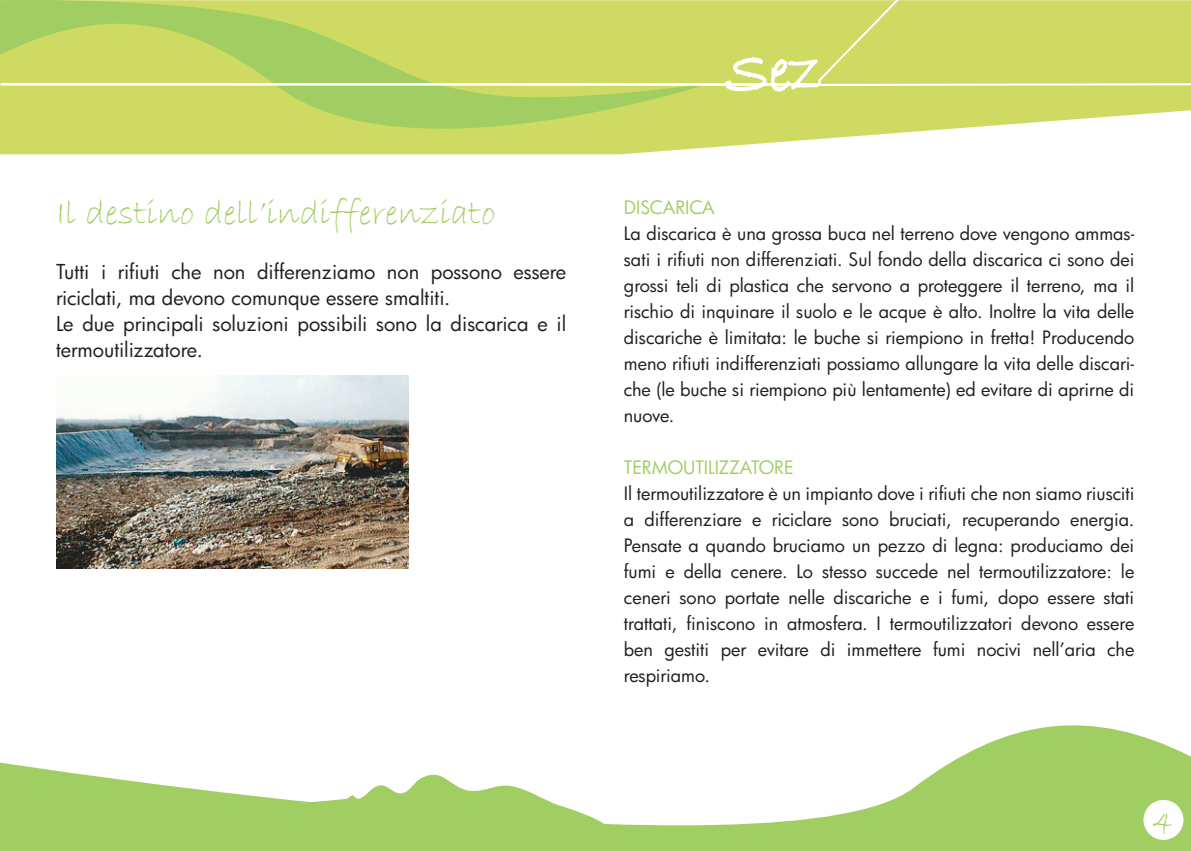
<style>
.page{position:relative;width:1191px;height:851px;background:#fff}
.page>*{position:absolute;margin:0;border:0;box-sizing:border-box;transform-origin:0 0}
.t1{font:36px "Bradley Hand ITC";color:#a0ce62}
.t2{font:20px/26px "Futura";color:#231f20}
.t3{font:18px/26px "Futura";color:#231f20}
.s1{color:#a0ce62}
</style>
<div class="page">
<img style="left:56px;top:375px;width:352px;height:193px">
<svg style="left:0;top:725px;width:1191px;height:126px;fill:#a0ce62"></svg>
<div style="left:1143px;top:800px;width:40px;height:40px;background:#fff;border-radius:50%"></div>
<svg style="left:710px;top:91px;width:481px;height:57px;fill:#ceda61"></svg>
<svg style="left:0;top:91px;width:710px;height:64px;background:#c5d863"></svg>
<svg style="left:706px;top:91px;width:114px;height:3px"></svg>
<svg style="left:0;top:0;width:1191px;height:91px;background:#c9d967"></svg>
<p class="t1" style="left:56px;top:190px;width:441px">Il destino dell’indifferenziato</p>
<p class="t2" style="left:56px;top:260px;width:512px">Tutti i rifiuti che non differenziamo non possono essere riciclati, ma devono comunque essere smaltiti.<br>Le due principali soluzioni possibili sono la discarica e il termoutilizzatore.</p>
<p class="t3" style="left:624px;top:196px;width:512px"><span class="s1">DISCARICA<br></span>La discarica è una grossa buca nel terreno dove vengono ammas&shy;sati i rifiuti non differenziati. Sul fondo della discarica ci sono dei grossi teli di plastica che servono a proteggere il terreno, ma il rischio di inquinare il suolo e le acque è alto. Inoltre la vita delle discariche è limitata: le buche si riempiono in fretta! Producendo meno rifiuti indifferenziati possiamo allungare la vita delle discari&shy;che (le buche si riempiono più lentamente) ed evitare di aprirne di nuove.</p>
<p class="t3" style="left:624px;top:456px;width:512px"><span class="s1">TERMOUTILIZZATORE<br></span>Il termoutilizzatore è un impianto dove i rifiuti che non siamo riusciti a differenziare e riciclare sono bruciati, recuperando energia.<br>Pensate a quando bruciamo un pezzo di legna: produciamo dei fumi e della cenere. Lo stesso succede nel termoutilizzatore: le ceneri sono portate nelle discariche e i fumi, dopo essere stati trattati, finiscono in atmosfera. I termoutilizzatori devono essere ben gestiti per evitare di immettere fumi nocivi nell’aria che respiriamo.</p>
<p class="t1" style="left:1152px;top:798px;width:24px">4</p>
</div>
